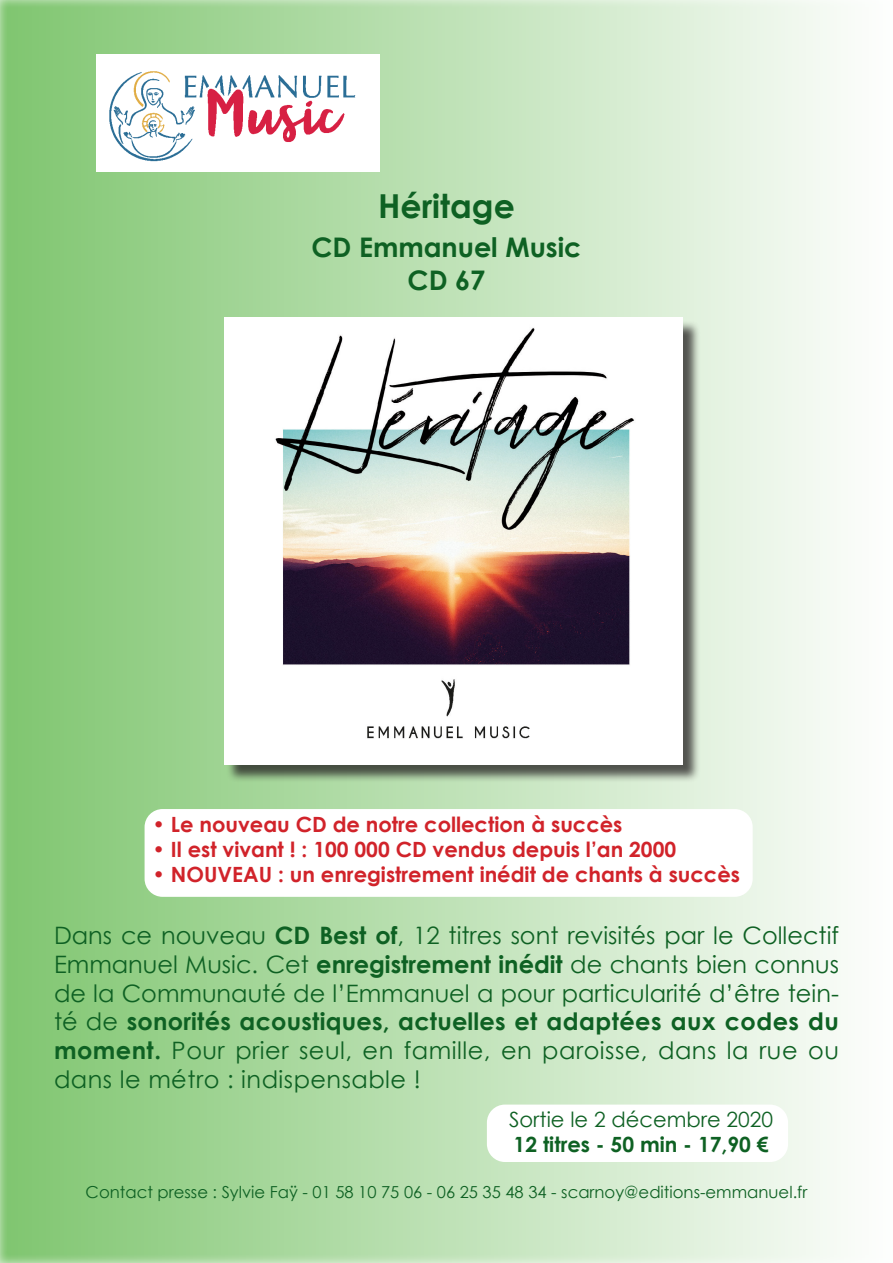
<style>
.page{position:relative;width:893px;height:1263px;background:#fff}
.page>*{position:absolute;margin:0;border:0;box-sizing:border-box;transform-origin:0 0}
.t1{font:700 33px "Century Gothic";color:#0e6123}
.t2{font:700 27px "Century Gothic";color:#0e6123}
.t3{font:24px/28.8px "Century Gothic";letter-spacing:.02em;color:#0e6123;text-align:justify}
.t4{font:700 21px "Century Gothic";color:#d1232a}
.t5{font:21px "Century Gothic";color:#0e6123}
.t6{font:700 21px "Century Gothic";color:#0e6123}
.t7{font:16.5px "Century Gothic";color:#0e6123}
.s1{font-weight:700}
</style>
<div class="page">
<div style="left:0;top:0;width:893px;height:1263px;background:#fff;opacity:.75"></div>
<img style="left:96px;top:55px;width:284px;height:116px">
<div style="left:226px;top:320px;width:475px;height:463px;background:#231f20;opacity:.75"></div>
<img style="left:224px;top:317px;width:458px;height:447px">
<div style="left:487px;top:1104px;width:301px;height:58px;background:#fff;border-radius:18px"></div>
<div style="left:145px;top:809px;width:608px;height:88px;background:#fff;border-radius:18px"></div>
<p class="t1" style="left:378px;top:181px;width:138px">Héritage</p>
<p class="t2" style="left:311px;top:227px;width:272px">CD Emmanuel Music</p>
<p class="t2" style="left:408px;top:259px;width:79px">CD 67</p>
<p class="t4" style="left:152px;top:808px;width:471px">• Le nouveau CD de notre collection à succès</p>
<p class="t4" style="left:152px;top:833px;width:525px">• Il est vivant ! : 100 000 CD vendus depuis l’an 2000</p>
<p class="t4" style="left:152px;top:859px;width:589px">• NOUVEAU : un enregistrement inédit de chants à succès</p>
<p class="t3" style="left:54px;top:920px;width:786px">Dans ce nouveau <span class="s1">CD Best of</span>, 12 titres sont revisités par le Collectif Emmanuel Music. Cet <span class="s1">enregistrement inédit</span> de chants bien connus de la Communauté de l’Emmanuel a pour particularité d’être tein&shy;té de <span class="s1">sonorités acoustiques, actuelles et adaptées aux codes du moment.</span> Pour prier seul, en famille, en paroisse, dans la rue ou dans le métro : indispensable !</p>
<p class="t5" style="left:509px;top:1105px;width:266px">Sortie le 2 décembre 2020</p>
<p class="t6" style="left:514px;top:1129px;width:256px">12 titres - 50 min - 17,90 €</p>
<p class="t7" style="left:86px;top:1181px;width:723px">Contact presse : Sylvie Faÿ - 01 58 10 75 06 - 06 25 35 48 34 - scarnoy@editions-emmanuel.fr</p>
</div>
